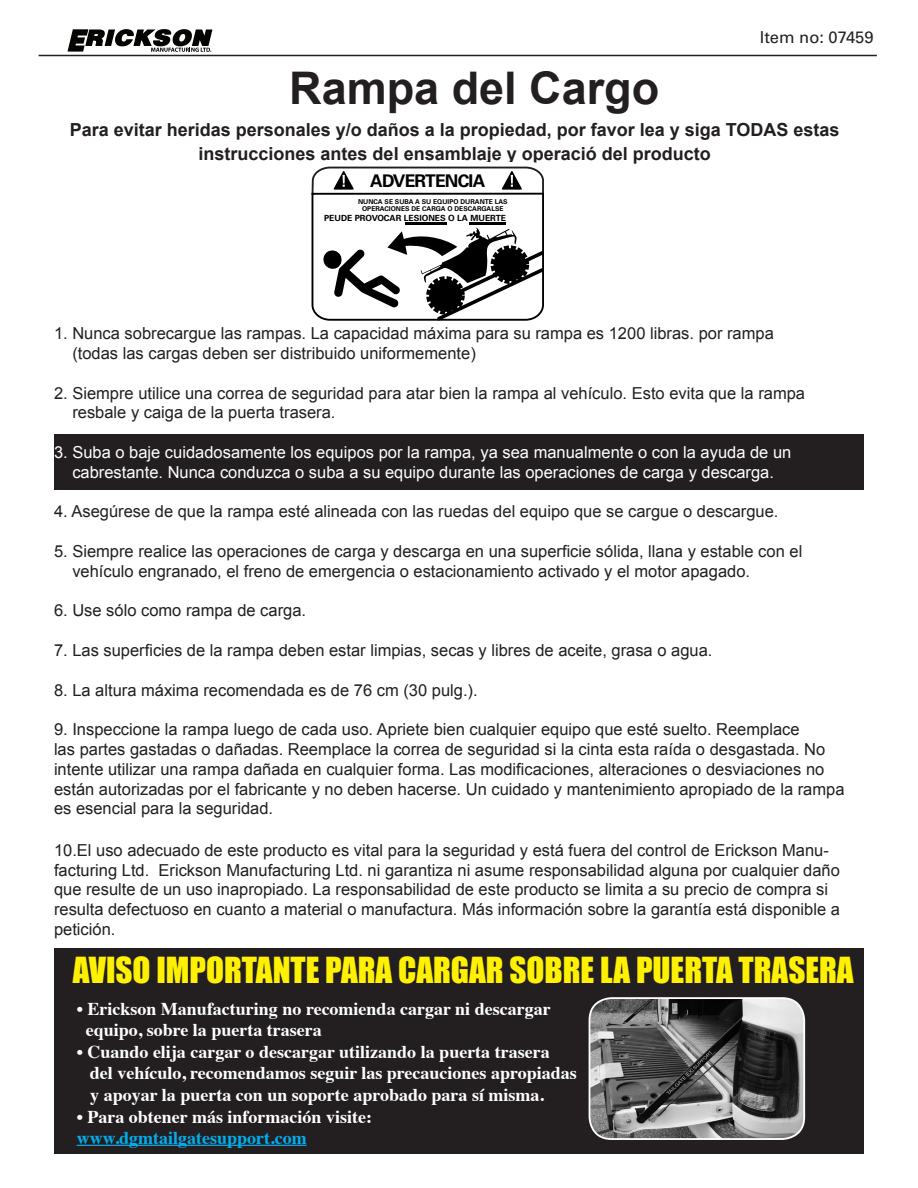
<style>
.page{position:relative;width:918px;height:1188px;background:#fff}
.page>*{position:absolute;margin:0;border:0;box-sizing:border-box;transform-origin:0 0}
.t1{font:700 45px "Arial";color:#231f20}
.t2{font:33px "Impact";color:#fff101}
.t3{font:700 18px/21.6px "Times";color:#fff}
.t4{font:700 18px/24px "Arial";color:#231f20;text-align:center}
.t5{font:700 17.4px "Univers";letter-spacing:-.045em;color:#000}
.t6{font:16.5px/19.8px "Arial";color:#231f20}
.t7{font:16.5px/19.8px "Arial";color:#fff;text-align:center}
.t8{font:16.5px "Univers";color:#231f20}
.t9{font:700 8.55px "Univers";color:#000}
.t10{font:700 6.6px/7.1px "Univers";color:#000;text-align:center}
.s1{color:#00aeef}
</style>
<div class="page">
<hr style="left:39px;top:55px;width:838px;height:1px;background:#231f20">
<svg style="left:68px;top:29px;width:144px;height:23px"></svg>
<div style="left:54px;top:434px;width:810px;height:56px;background:#231f20"></div>
<svg style="left:311px;top:166px;width:233px;height:155px"></svg>
<div style="left:54px;top:948px;width:810px;height:206px;background:#231f20"></div>
<hr style="left:77px;top:1145px;width:230px;height:1px;background:#00aeef">
<img style="left:590px;top:998px;width:214px;height:141px">
<div style="left:589px;top:997px;width:216px;height:143px;border:2px solid #fff;border-radius:22px"></div>
<p class="t8" style="left:760px;top:27px;width:115px">Item no: 07459</p>
<p class="t1" style="left:289px;top:58px;width:372px">Rampa del Cargo</p>
<p class="t4" style="left:70px;top:118px;width:771px">Para evitar heridas personales y/o daños a la propiedad, por favor lea y siga TODAS estas instrucciones antes del ensamblaje y operació del producto</p>
<p class="t5" style="left:370px;top:171px;width:117px">ADVERTENCIA</p>
<p class="t10" style="left:358px;top:198px;width:151px">NUNCA SE SUBA A SU EQUIPO DURANTE LAS<br>OPERACIONES DE CARGA O DESCARGALSE</p>
<p class="t9" style="left:324px;top:213px;width:183px">PEUDE PROVOCAR LESIONES O LA MUERTE</p>
<p class="t6" style="left:72px;top:324px;width:703px;text-indent:-18px">1. Nunca sobrecargue las rampas. La capacidad máxima para su rampa es 1200 libras. por rampa (todas las cargas deben ser distribuido uniformemente)</p>
<p class="t6" style="left:72px;top:383px;width:734px;text-indent:-18px">2. Siempre utilice una correa de seguridad para atar bien la rampa al vehículo. Esto evita que la rampa resbale y caiga de la puerta trasera.</p>
<p class="t7" style="left:54px;top:442px;width:739px">3. Suba o baje cuidadosamente los equipos por la rampa, ya sea manualmente o con la ayuda de un cabrestante. Nunca conduzca o suba a su equipo durante las operaciones de carga y descarga.</p>
<p class="t6" style="left:54px;top:502px;width:726px">4. Asegúrese de que la rampa esté alineada con las ruedas del equipo que se cargue o descargue.</p>
<p class="t6" style="left:72px;top:541px;width:731px;text-indent:-18px">5. Siempre realice las operaciones de carga y descarga en una superficie sólida, llana y estable con el vehículo engranado, el freno de emergencia o estacionamiento activado y el motor apagado.</p>
<p class="t6" style="left:54px;top:601px;width:254px">6. Use sólo como rampa de carga.</p>
<p class="t6" style="left:54px;top:640px;width:660px">7. Las superficies de la rampa deben estar limpias, secas y libres de aceite, grasa o agua.</p>
<p class="t6" style="left:54px;top:680px;width:425px">8. La altura máxima recomendada es de 76 cm (30 pulg.).</p>
<p class="t6" style="left:54px;top:720px;width:792px">9. Inspeccione la rampa luego de cada uso. Apriete bien cualquier equipo que esté suelto. Reemplace<br>las partes gastadas o dañadas. Reemplace la correa de seguridad si la cinta esta raída o desgastada. No intente utilizar una rampa dañada en cualquier forma. Las modificaciones, alteraciones o desviaciones no están autorizadas por el fabricante y no deben hacerse. Un cuidado y mantenimiento apropiado de la rampa es esencial para la seguridad.</p>
<p class="t6" style="left:54px;top:840px;width:787px">10.El uso adecuado de este producto es vital para la seguridad y está fuera del control de Erickson Manu&shy;facturing Ltd. Erickson Manufacturing Ltd. ni garantiza ni asume responsabilidad alguna por cualquier daño que resulte de un uso inapropiado. La responsabilidad de este producto se limita a su precio de compra si resulta defectuoso en cuanto a material o manufactura. Más información sobre la garantía está disponible a petición.</p>
<p class="t2" style="left:73px;top:950px;width:782px">AVISO IMPORTANTE PARA CARGAR SOBRE LA PUERTA TRASERA</p>
<p class="t3" style="left:77px;top:996px;width:476px">• Erickson Manufacturing no recomienda cargar ni descargar</p>
<p class="t3" style="left:86px;top:1017px;width:238px">equipo, sobre la puerta trasera</p>
<p class="t3" style="left:77px;top:1039px;width:475px">• Cuando elija cargar o descargar utilizando la puerta trasera</p>
<p class="t3" style="left:90px;top:1061px;width:488px">del vehículo, recomendamos seguir las precauciones apropiadas</p>
<p class="t3" style="left:90px;top:1082px;width:455px">y apoyar la puerta con un soporte aprobado para sí misma.</p>
<p class="t3" style="left:77px;top:1104px;width:297px">• Para obtener más información visite: <span class="s1">www.dgmtailgatesupport.com</span></p>
</div>
